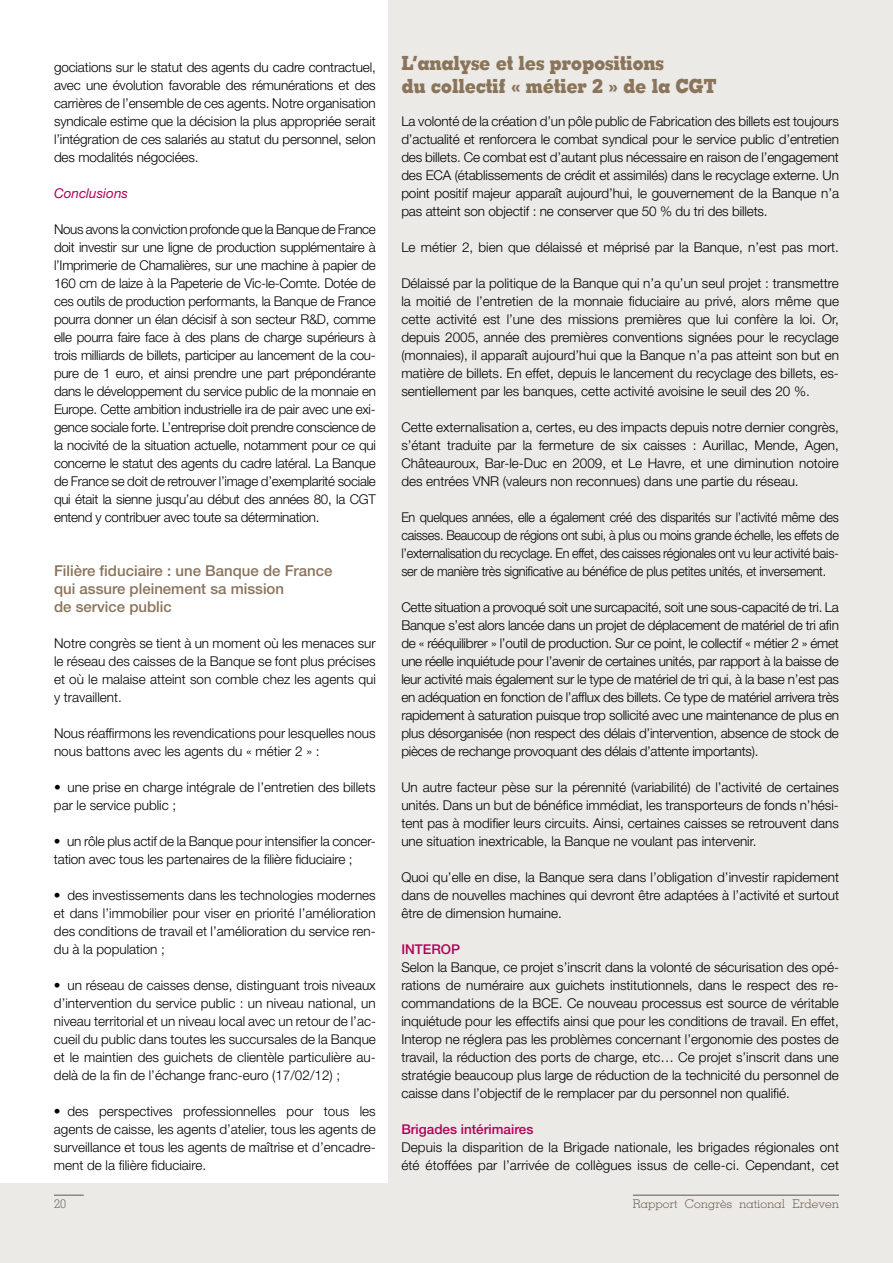
<style>
.page{position:relative;width:893px;height:1263px;background:#ebeae7}
.page>*{position:absolute;margin:0;border:0;box-sizing:border-box;transform-origin:0 0}
.t1{font:800 19.5px/23.4px "Memphis";letter-spacing:-.02em;color:#8a745a;scale:.88 1}
.t2{font:500 15px/18px "Helvetica Neue LT Std";color:#8a745a}
.t3{font:300 13.5px/18px "Helvetica Neue LT Std";color:#000;text-align:justify}
.t4{font:300 13.5px/18px "Helvetica Neue LT Std";color:#000;text-align:justify;scale:.94 1}
.t5{font:500 13.5px "Helvetica Neue LT Std";color:#b00057}
.t6{font:italic 13.5px "Helvetica Neue LT Std";color:#b00057}
.t7{font:300 12px "Memphis";color:#695547}
</style>
<div class="page">
<div style="left:0;top:0;width:387px;height:1183px;background:#fff"></div>
<hr style="left:633px;top:1195px;width:206px;height:1px;background:#695547">
<hr style="left:54px;top:1195px;width:30px;height:1px;background:#695547">
<p class="t3" style="left:54px;top:58px;width:323px">gociations sur le statut des agents du cadre contractuel, avec une évolution favorable des rémunérations et des carrières de l’ensemble de ces agents. Notre organisation syndicale estime que la décision la plus appropriée serait l’intégration de ces salariés au statut du personnel, selon des modalités négociées.</p>
<p class="t6" style="left:54px;top:185px;width:75px">Conclusions</p>
<p class="t3" style="left:54px;top:220px;width:323px">Nous avons la conviction profonde que la Banque de France doit investir sur une ligne de production supplémentaire à l’Imprimerie de Chamalières, sur une machine à papier de 160 cm de laize à la Papeterie de Vic-le-Comte. Dotée de ces outils de production performants, la Banque de France pourra donner un élan décisif à son secteur R&amp;D, comme elle pourra faire face à des plans de charge supérieurs à trois milliards de billets, participer au lancement de la cou&shy;pure de 1 euro, et ainsi prendre une part prépondérante dans le développement du service public de la monnaie en Europe. Cette ambition industrielle ira de pair avec une exi&shy;gence sociale forte. L’entreprise doit prendre conscience de la nocivité de la situation actuelle, notamment pour ce qui concerne le statut des agents du cadre latéral. La Banque de France se doit de retrouver l’image d’exemplarité sociale qui était la sienne jusqu’au début des années 80, la CGT entend y contribuer avec toute sa détermination.</p>
<p class="t2" style="left:54px;top:562px;width:280px">Filière fiduciaire : une Banque de France qui assure pleinement sa mission<br>de service public</p>
<p class="t3" style="left:54px;top:634px;width:323px">Notre congrès se tient à un moment où les menaces sur le réseau des caisses de la Banque se font plus précises et où le malaise atteint son comble chez les agents qui y travaillent.</p>
<p class="t3" style="left:54px;top:724px;width:323px">Nous réaffirmons les revendications pour lesquelles nous nous battons avec les agents du « métier 2 » :</p>
<p class="t3" style="left:54px;top:778px;width:323px">• une prise en charge intégrale de l’entretien des billets par le service public ;</p>
<p class="t3" style="left:54px;top:832px;width:323px">• un rôle plus actif de la Banque pour intensifier la concer&shy;tation avec tous les partenaires de la filière fiduciaire ;</p>
<p class="t3" style="left:54px;top:886px;width:323px">• des investissements dans les technologies modernes et dans l’immobilier pour viser en priorité l’amélioration des conditions de travail et l’amélioration du service ren&shy;du à la population ;</p>
<p class="t3" style="left:54px;top:976px;width:324px">• un réseau de caisses dense, distinguant trois niveaux d’intervention du service public : un niveau national, un niveau territorial et un niveau local avec un retour de l’ac&shy;cueil du public dans toutes les succursales de la Banque et le maintien des guichets de clientèle particulière au&shy;delà de la fin de l’échange franc-euro (17/02/12) ;</p>
<p class="t3" style="left:54px;top:1102px;width:323px">• des perspectives professionnelles pour tous les agents de caisse, les agents d’atelier, tous les agents de surveillance et tous les agents de maîtrise et d’encadre&shy;ment de la filière fiduciaire.</p>
<h1 class="t1" style="left:401px;top:51px;width:360px">L’analyse et les propositions<br>du collectif « métier 2 » de la CGT</h1>
<p class="t3" style="left:401px;top:112px;width:439px">La volonté de la création d’un pôle public de Fabrication des billets est toujours d’actualité et renforcera le combat syndical pour le service public d’entretien des billets. Ce combat est d’autant plus nécessaire en raison de l’engagement des ECA (établissements de crédit et assimilés) dans le recyclage externe. Un point positif majeur apparaît aujourd’hui, le gouvernement de la Banque n’a pas atteint son objectif : ne conserver que 50 % du tri des billets.</p>
<p class="t3" style="left:401px;top:238px;width:439px">Le métier 2, bien que délaissé et méprisé par la Banque, n’est pas mort.</p>
<p class="t3" style="left:401px;top:274px;width:439px">Délaissé par la politique de la Banque qui n’a qu’un seul projet : transmettre la moitié de l’entretien de la monnaie fiduciaire au privé, alors même que cette activité est l’une des missions premières que lui confère la loi. Or, depuis 2005, année des premières conventions signées pour le recyclage (monnaies), il apparaît aujourd’hui que la Banque n’a pas atteint son but en matière de billets. En effet, depuis le lancement du recyclage des billets, es&shy;sentiellement par les banques, cette activité avoisine le seuil des 20 %.</p>
<p class="t3" style="left:401px;top:418px;width:439px">Cette externalisation a, certes, eu des impacts depuis notre dernier congrès, s’étant traduite par la fermeture de six caisses : Aurillac, Mende, Agen, Châteauroux, Bar-le-Duc en 2009, et Le Havre, et une diminution notoire des entrées VNR (valeurs non reconnues) dans une partie du réseau.</p>
<p class="t4" style="left:401px;top:508px;width:467px">En quelques années, elle a également créé des disparités sur l’activité même des caisses. Beaucoup de régions ont subi, à plus ou moins grande échelle, les effets de l’externalisation du recyclage. En effet, des caisses régionales ont vu leur activité bais&shy;ser de manière très significative au bénéfice de plus petites unités, et inversement.</p>
<p class="t3" style="left:401px;top:598px;width:439px">Cette situation a provoqué soit une surcapacité, soit une sous-capacité de tri. La Banque s’est alors lancée dans un projet de déplacement de matériel de tri afin de « rééquilibrer » l’outil de production. Sur ce point, le collectif « métier 2 » émet une réelle inquiétude pour l’avenir de certaines unités, par rapport à la baisse de leur activité mais également sur le type de matériel de tri qui, à la base n’est pas en adéquation en fonction de l’afflux des billets. Ce type de matériel arrivera très rapidement à saturation puisque trop sollicité avec une maintenance de plus en plus désorganisée (non respect des délais d’intervention, absence de stock de pièces de rechange provoquant des délais d’attente importants).</p>
<p class="t3" style="left:401px;top:778px;width:439px">Un autre facteur pèse sur la pérennité (variabilité) de l’activité de certaines unités. Dans un but de bénéfice immédiat, les transporteurs de fonds n’hési&shy;tent pas à modifier leurs circuits. Ainsi, certaines caisses se retrouvent dans une situation inextricable, la Banque ne voulant pas intervenir.</p>
<p class="t3" style="left:401px;top:868px;width:439px">Quoi qu’elle en dise, la Banque sera dans l’obligation d’investir rapidement dans de nouvelles machines qui devront être adaptées à l’activité et surtout être de dimension humaine.</p>
<p class="t5" style="left:401px;top:941px;width:60px">INTEROP</p>
<p class="t3" style="left:401px;top:958px;width:439px">Selon la Banque, ce projet s’inscrit dans la volonté de sécurisation des opé&shy;rations de numéraire aux guichets institutionnels, dans le respect des re&shy;commandations de la BCE. Ce nouveau processus est source de véritable inquiétude pour les effectifs ainsi que pour les conditions de travail. En effet, Interop ne réglera pas les problèmes concernant l’ergonomie des postes de travail, la réduction des ports de charge, etc… Ce projet s’inscrit dans une stratégie beaucoup plus large de réduction de la technicité du personnel de caisse dans l’objectif de le remplacer par du personnel non qualifié.</p>
<p class="t5" style="left:401px;top:1121px;width:133px">Brigades intérimaires</p>
<p class="t3" style="left:401px;top:1138px;width:439px">Depuis la disparition de la Brigade nationale, les brigades régionales ont été étoffées par l’arrivée de collègues issus de celle-ci. Cependant, cet</p>
<p class="t7" style="left:54px;top:1197px;width:13px">20</p>
<p class="t7" style="left:633px;top:1197px;width:208px">Rapport Congrès national Erdeven</p>
</div>
